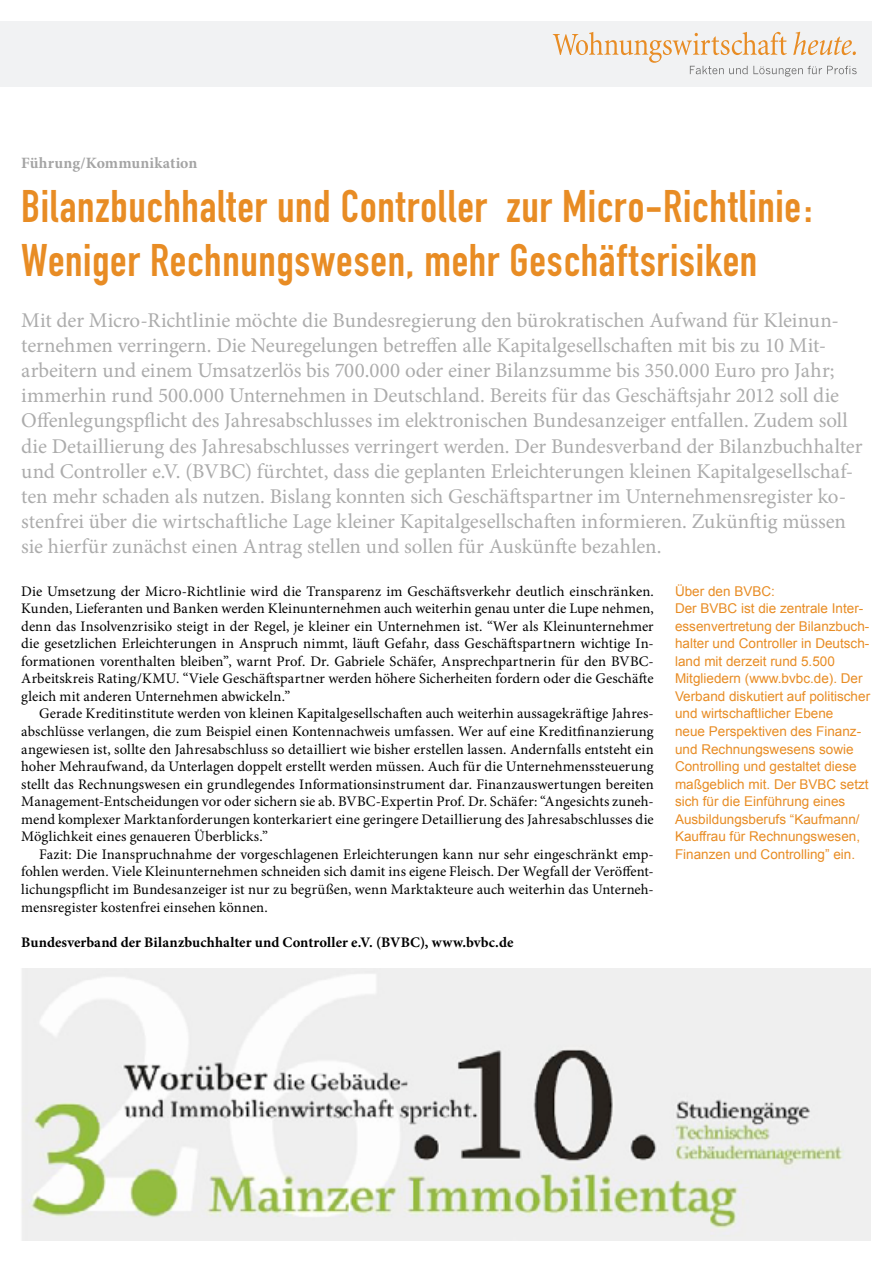
<style>
.page{position:relative;width:893px;height:1263px;background:#fff}
.page>*{position:absolute;margin:0;border:0;box-sizing:border-box;transform-origin:0 0}
.Überschrift_Groß{font:45px/54px "DIN Engschrift";letter-spacing:.015em;color:#e88c24}
.Anlesetext{font:21px/25.2px "Minion Pro";letter-spacing:-.005em;color:#acacac}
.Kategorie{font:700 15.75px "Minion Pro";letter-spacing:.01em;color:#a4a4a4}
.Fliesstext{font:14.7px/17.5px "Minion Pro";letter-spacing:.005em;color:#000;text-align:justify}
.Fließtext_erste_Zeil{font:14.7px/17.5px "Minion Pro";letter-spacing:.005em;color:#000;text-align:justify}
.AUTOR{font:700 14.7px "Minion Pro";color:#000}
.Info{font:13.5px/17.5px "Arial";color:#e88c24}
</style>
<div class="page">
<div style="left:0;top:21px;width:872px;height:66px;background:#f1f2f3"></div>
<svg style="left:553px;top:32px;width:304px;height:45px"></svg>
<img style="left:21px;top:968px;width:849px;height:273px">
<p class="Kategorie" style="left:21px;top:152px;width:177px">Führung/Kommunikation</p>
<p class="Überschrift_Groß" style="left:21px;top:180px;width:793px">Bilanzbuchhalter und Controller zur Micro-Richtlinie:<br>Weniger Rechnungswesen, mehr Geschäftsrisiken</p>
<p class="Anlesetext" style="left:21px;top:307px;width:843px">Mit der Micro-Richtlinie möchte die Bundesregierung den bürokratischen Aufwand für Kleinun&shy;ternehmen verringern. Die Neuregelungen betreffen alle Kapitalgesellschaften mit bis zu 10 Mit&shy;arbeitern und einem Umsatzerlös bis 700.000 oder einer Bilanzsumme bis 350.000 Euro pro Jahr; immerhin rund 500.000 Unternehmen in Deutschland. Bereits für das Geschäftsjahr 2012 soll die Offenlegungspflicht des Jahresabschlusses im elektronischen Bundesanzeiger entfallen. Zudem soll die Detaillierung des Jahresabschlusses verringert werden. Der Bundesverband der Bilanzbuchhalter und Controller e.V. (BVBC) fürchtet, dass die geplanten Erleichterungen kleinen Kapitalgesellschaf&shy;ten mehr schaden als nutzen. Bislang konnten sich Geschäftspartner im Unternehmensregister ko&shy;stenfrei über die wirtschaftliche Lage kleiner Kapitalgesellschaften informieren. Zukünftig müssen sie hierfür zunächst einen Antrag stellen und sollen für Auskünfte bezahlen.</p>
<p class="Info" style="left:675px;top:582px;width:101px">Über den BVBC:</p>
<p class="Info" style="left:675px;top:600px;width:197px">Der BVBC ist die zentrale Inter&shy;essenvertretung der Bilanzbuch&shy;halter und Controller in Deutsch&shy;land mit derzeit rund 5.500<br>Mitgliedern (www.bvbc.de). Der<br>Verband diskutiert auf politischer und wirtschaftlicher Ebene<br>neue Perspektiven des Finanz&shy;und Rechnungswesens sowie<br>Controlling und gestaltet diese maßgeblich mit. Der BVBC setzt sich für die Einführung eines<br>Ausbildungsberufs “Kaufmann/<br>Kauffrau für Rechnungswesen,<br>Finanzen und Controlling” ein.</p>
<p class="Fließtext_erste_Zeil" style="left:21px;top:582px;width:634px">Die Umsetzung der Micro-Richtlinie wird die Transparenz im Geschäftsverkehr deutlich einschränken.<br>Kunden, Lieferanten und Banken werden Kleinunternehmen auch weiterhin genau unter die Lupe nehmen, denn das Insolvenzrisiko steigt in der Regel, je kleiner ein Unternehmen ist. “Wer als Kleinunternehmer die gesetzlichen Erleichterungen in Anspruch nimmt, läuft Gefahr, dass Geschäftspartnern wichtige In&shy;formationen vorenthalten bleiben”, warnt Prof. Dr. Gabriele Schäfer, Ansprechpartnerin für den BVBC-Arbeitskreis Rating/KMU. “Viele Geschäftspartner werden höhere Sicherheiten fordern oder die Geschäfte gleich mit anderen Unternehmen abwickeln.”</p>
<p class="Fliesstext" style="left:21px;top:705px;width:634px;text-indent:18px">Gerade Kreditinstitute werden von kleinen Kapitalgesellschaften auch weiterhin aussagekräftige Jahres&shy;abschlüsse verlangen, die zum Beispiel einen Kontennachweis umfassen. Wer auf eine Kreditfinanzierung angewiesen ist, sollte den Jahresabschluss so detailliert wie bisher erstellen lassen. Andernfalls entsteht ein hoher Mehraufwand, da Unterlagen doppelt erstellt werden müssen. Auch für die Unternehmenssteuerung stellt das Rechnungswesen ein grundlegendes Informationsinstrument dar. Finanzauswertungen bereiten Management-Entscheidungen vor oder sichern sie ab. BVBC-Expertin Prof. Dr. Schäfer: “Angesichts zuneh&shy;mend komplexer Marktanforderungen konterkariert eine geringere Detaillierung des Jahresabschlusses die Möglichkeit eines genaueren Überblicks.”</p>
<p class="Fliesstext" style="left:21px;top:845px;width:634px;text-indent:18px">Fazit: Die Inanspruchnahme der vorgeschlagenen Erleichterungen kann nur sehr eingeschränkt emp&shy;fohlen werden. Viele Kleinunternehmen schneiden sich damit ins eigene Fleisch. Der Wegfall der Veröffent&shy;lichungspflicht im Bundesanzeiger ist nur zu begrüßen, wenn Marktakteure auch weiterhin das Unterneh&shy;mensregister kostenfrei einsehen können.</p>
<p class="AUTOR" style="left:21px;top:931px;width:494px">Bundesverband der Bilanzbuchhalter und Controller e.V. (BVBC), www.bvbc.de</p>
</div>
